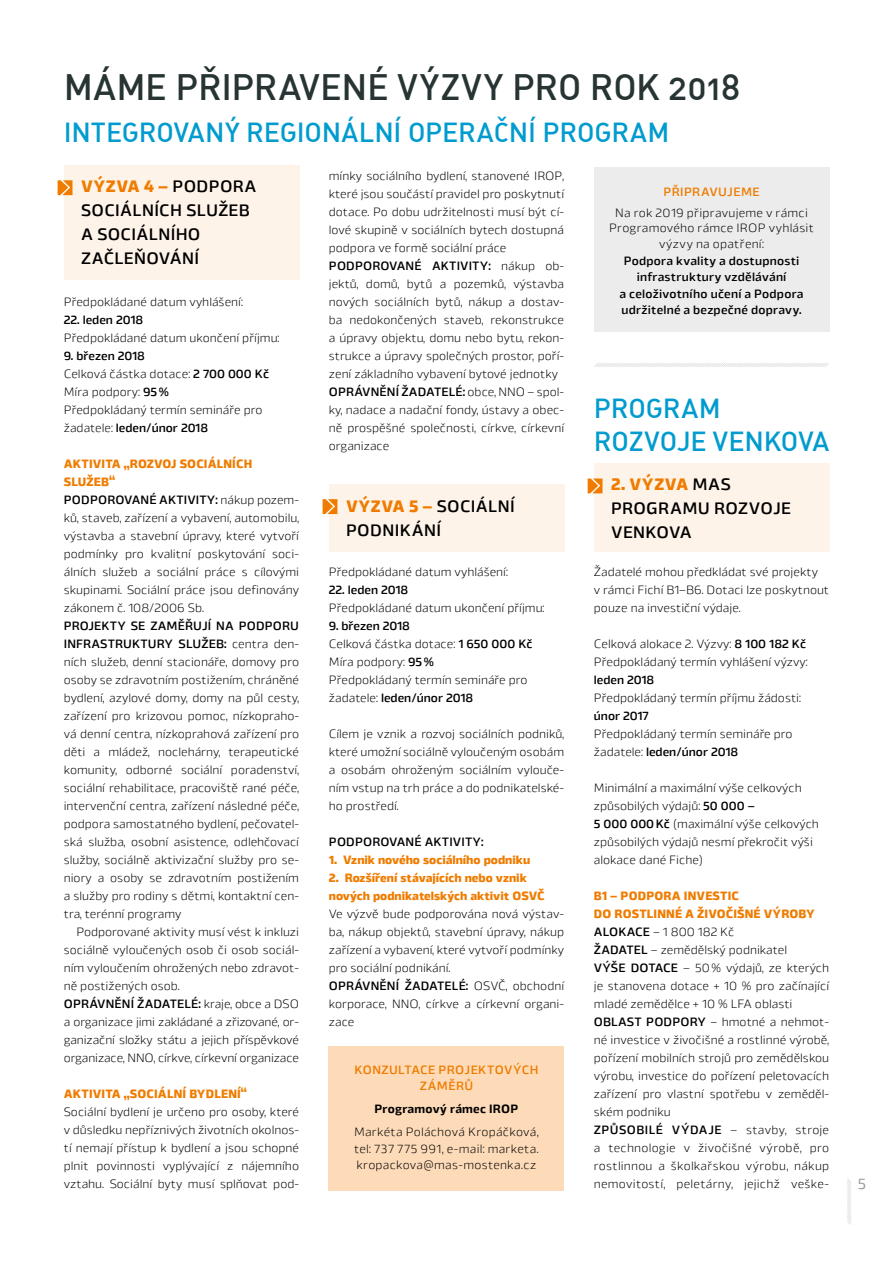
<style>
.page{position:relative;width:893px;height:1263px;background:#fff}
.page>*{position:absolute;margin:0;border:0;box-sizing:border-box;transform-origin:0 0}
.t1{font:36px "DINCE Medium Alternate";letter-spacing:-.005em;color:#273433}
.t2{font:27px/33px "DINCE Medium Alternate";color:#009bcf}
.t3{font:500 16.5px/24px "Byker";letter-spacing:.02em;color:#000}
.t4{font:15px "Byker";color:#9c9d9d}
.t5{font:300 12px/18px "Byker";color:#000}
.t6{font:500 12px/16.5px "Byker";letter-spacing:.015em;color:#000;text-align:center}
.t7{font:800 12px/18px "Byker";color:#ef7c00}
.t8{font:300 12px/14.4px "Byker";letter-spacing:.02em;color:#000;text-align:center}
.t9{font:500 12px/16.5px "Byker";letter-spacing:.035em;color:#ef7c00;text-align:center}
.t10{font:700 12px "Byker";letter-spacing:.015em;color:#000}
.t11{font:300 12px "Byker";letter-spacing:.025em;color:#000}
.s1{font-weight:800;color:#ef7c00}
.s2{font-weight:500}
</style>
<div class="page">
<svg style="left:847px;top:1178px;width:4px;height:47px"></svg>
<div style="left:64px;top:165px;width:235px;height:115px;background:#fef3e8"></div>
<div style="left:329px;top:484px;width:235px;height:67px;background:#fef3e8"></div>
<svg style="left:58px;top:180px;width:14px;height:15px"></svg>
<svg style="left:323px;top:499px;width:14px;height:15px"></svg>
<div style="left:329px;top:1046px;width:235px;height:145px;background:#fddbb9"></div>
<div style="left:594px;top:167px;width:235px;height:165px;background:#ececed"></div>
<div style="left:594px;top:463px;width:235px;height:88px;background:#fef3e8"></div>
<svg style="left:588px;top:478px;width:14px;height:15px"></svg>
<svg style="left:594px;top:363px;width:235px;height:4px"></svg>
<h1 class="t1" style="left:64px;top:63px;width:678px">MÁME PŘIPRAVENÉ VÝZVY PRO ROK 2018</h1>
<h2 class="t2" style="left:64px;top:115px;width:607px">INTEGROVANÝ REGIONÁLNÍ OPERAČNÍ PROGRAM</h2>
<h3 class="t3" style="left:81px;top:173px;width:177px"><span class="s1">VÝZVA 4 –</span> PODPORA<br>SOCIÁLNÍCH SLUŽEB<br>A SOCIÁLNÍHO<br>ZAČLEŇOVÁNÍ</h3>
<p class="t5" style="left:64px;top:292px;width:181px">Předpokládané datum vyhlášení:</p>
<p class="t6" style="left:64px;top:311px;width:81px">22. leden 2018</p>
<p class="t5" style="left:64px;top:328px;width:217px">Předpokládané datum ukončení příjmu:</p>
<p class="t5" style="left:64px;top:346px;width:207px"><span class="s2">9. březen 2018<br></span>Celková částka dotace: <span class="s2">2 700 000 Kč<br></span>Míra podpory: <span class="s2">95%<br></span>Předpokládaný termín semináře pro žadatele: <span class="s2">leden/únor 2018</span></p>
<p class="t5" style="left:64px;top:454px;width:237px"><span class="s1">AKTIVITA „ROZVOJ SOCIÁLNÍCH SLUŽEB“<br></span><span class="s2">PODPOROVANÉ AKTIVITY:</span> nákup pozem&shy;ků, staveb, zařízení a vybavení, automobilu, výstavba a stavební úpravy, které vytvoří podmínky pro kvalitní poskytování soci&shy;álních služeb a sociální práce s cílovými skupinami. Sociální práce jsou definovány zákonem č. 108/2006 Sb.</p>
<p class="t5" style="left:64px;top:616px;width:237px;text-align:justify"><span class="s2">PROJEKTY SE ZAMĚŘUJÍ NA PODPORU INFRASTRUKTURY SLUŽEB:</span> centra den&shy;ních služeb, denní stacionáře, domovy pro osoby se zdravotním postižením, chráněné bydlení, azylové domy, domy na půl cesty, zařízení pro krizovou pomoc, nízkopraho&shy;vá denní centra, nízkoprahová zařízení pro děti a mládež, noclehárny, terapeutické komunity, odborné sociální poradenství, sociální rehabilitace, pracoviště rané péče, intervenční centra, zařízení následné péče, podpora samostatného bydlení, pečovatel&shy;ská služba, osobní asistence, odlehčovací služby, sociálně aktivizační služby pro se&shy;niory a osoby se zdravotním postižením a služby pro rodiny s dětmi, kontaktní cen&shy;tra, terénní programy</p>
<p class="t5" style="left:64px;top:922px;width:237px;text-indent:13px">Podporované aktivity musí vést k inkluzi sociálně vyloučených osob či osob sociál&shy;ním vyloučením ohrožených nebo zdravot&shy;ně postižených osob.<br><span class="s2">OPRÁVNĚNÍ ŽADATELÉ:</span> kraje, obce a DSO a organizace jimi zakládané a zřizované, or&shy;ganizační složky státu a jejich příspěvkové organizace, NNO, církve, církevní organizace</p>
<p class="t7" style="left:64px;top:1084px;width:185px">AKTIVITA „SOCIÁLNÍ BYDLENÍ“</p>
<p class="t5" style="left:64px;top:1102px;width:237px;text-align:justify">Sociální bydlení je určeno pro osoby, které v důsledku nepříznivých životních okolnos&shy;tí nemají přístup k bydlení a jsou schopné plnit povinnosti vyplývající z nájemního vztahu. Sociální byty musí splňovat pod-</p>
<p class="t5" style="left:329px;top:166px;width:237px">mínky sociálního bydlení, stanovené IROP, které jsou součástí pravidel pro poskytnutí dotace. Po dobu udržitelnosti musí být cí&shy;lové skupině v sociálních bytech dostupná podpora ve formě sociální práce <span class="s2">PODPOROVANÉ AKTIVITY:</span> nákup ob&shy;jektů, domů, bytů a pozemků, výstavba nových sociálních bytů, nákup a dostav&shy;ba nedokončených staveb, rekonstrukce a úpravy objektu, domu nebo bytu, rekon&shy;strukce a úpravy společných prostor, poří&shy;zení základního vybavení bytové jednotky <span class="s2">OPRÁVNĚNÍ ŽADATELÉ:</span> obce, NNO – spol&shy;ky, nadace a nadační fondy, ústavy a obec&shy;ně prospěšné společnosti, církve, církevní organizace</p>
<h3 class="t3" style="left:346px;top:493px;width:170px"><span class="s1">VÝZVA 5 –</span> SOCIÁLNÍ<br>PODNIKÁNÍ</h3>
<p class="t5" style="left:329px;top:562px;width:181px">Předpokládané datum vyhlášení:</p>
<p class="t6" style="left:329px;top:581px;width:81px">22. leden 2018</p>
<p class="t5" style="left:329px;top:598px;width:217px">Předpokládané datum ukončení příjmu:</p>
<p class="t5" style="left:329px;top:616px;width:205px"><span class="s2">9. březen 2018<br></span>Celková částka dotace: <span class="s2">1 650 000 Kč<br></span>Míra podpory: <span class="s2">95%<br></span>Předpokládaný termín semináře pro žadatele: <span class="s2">leden/únor 2018</span></p>
<p class="t5" style="left:329px;top:724px;width:237px;text-align:justify">Cílem je vznik a rozvoj sociálních podniků, které umožní sociálně vyloučeným osobám a osobám ohroženým sociálním vylouče&shy;ním vstup na trh práce a do podnikatelské&shy;ho prostředí.</p>
<p class="t6" style="left:329px;top:833px;width:156px">PODPOROVANÉ AKTIVITY:</p>
<p class="t7" style="left:329px;top:850px;width:203px">1. Vznik nového sociálního podniku</p>
<p class="t7" style="left:329px;top:868px;width:217px">2. Rozšíření stávajících nebo vznik nových podnikatelských aktivit OSVČ</p>
<p class="t5" style="left:329px;top:904px;width:237px">Ve výzvě bude podporována nová výstav&shy;ba, nákup objektů, stavební úpravy, nákup zařízení a vybavení, které vytvoří podmínky pro sociální podnikání.<br><span class="s2">OPRÁVNĚNÍ ŽADATELÉ:</span> OSVČ, obchodní korporace, NNO, církve a církevní organi&shy;zace</p>
<p class="t9" style="left:355px;top:1060px;width:185px">KONZULTACE PROJEKTOVÝCH<br>ZÁMĚRŮ</p>
<p class="t10" style="left:374px;top:1099px;width:146px">Programový rámec IROP</p>
<p class="t5" style="left:354px;top:1123px;width:186px;line-height:16.5px;text-align:justify">Markéta Poláchová Kropáčková, tel: 737 775 991, e-mail: marketa. kropackova@mas-mostenka.cz</p>
<p class="t9" style="left:663px;top:183px;width:98px">PŘIPRAVUJEME</p>
<p class="t8" style="left:609px;top:205px;width:206px">Na rok 2019 připravujeme v rámci<br>Programového rámce IROP vyhlásit</p>
<p class="t11" style="left:659px;top:235px;width:106px">výzvy na opatření:</p>
<p class="t6" style="left:619px;top:251px;width:185px">Podpora kvality a dostupnosti infrastruktury vzdělávání<br>a celoživotního učení a Podpora udržitelné a bezpečné dopravy.</p>
<h2 class="t2" style="left:594px;top:391px;width:237px">PROGRAM<br>ROZVOJE VENKOVA</h2>
<h3 class="t3" style="left:611px;top:471px;width:181px"><span class="s1">2. VÝZVA</span> MAS<br>PROGRAMU ROZVOJE<br>VENKOVA</h3>
<p class="t5" style="left:594px;top:562px;width:237px">Žadatelé mohou předkládat své projekty<br>v rámci Fichí B1–B6. Dotaci lze poskytnout pouze na investiční výdaje.</p>
<p class="t5" style="left:594px;top:634px;width:215px">Celková alokace 2. Výzvy: <span class="s2">8 100 182 Kč<br></span>Předpokládaný termín vyhlášení výzvy:</p>
<p class="t6" style="left:594px;top:671px;width:62px">leden 2018</p>
<p class="t5" style="left:594px;top:688px;width:209px">Předpokládaný termín příjmu žádosti:</p>
<p class="t6" style="left:594px;top:707px;width:56px">únor 2017</p>
<p class="t5" style="left:594px;top:724px;width:200px">Předpokládaný termín semináře pro žadatele: <span class="s2">leden/únor 2018</span></p>
<p class="t5" style="left:594px;top:778px;width:227px">Minimální a maximální výše celkových způsobilých výdajů: <span class="s2">50 000 –<br>5 000 000Kč</span> (maximální výše celkových způsobilých výdajů nesmí překročit výši alokace dané Fiche)</p>
<p class="t5" style="left:594px;top:886px;width:237px"><span class="s1">B1 – PODPORA INVESTIC<br>DO ROSTLINNÉ A ŽIVOČIŠNÉ VÝROBY </span><span class="s2">ALOKACE</span> – 1 800 182 Kč<br><span class="s2">ŽADATEL</span> – zemědělský podnikatel<br><span class="s2">VÝŠE DOTACE</span> – 50% výdajů, ze kterých je stanovena dotace + 10 % pro začínající mladé zemědělce + 10 % LFA oblasti <span class="s2">OBLAST PODPORY</span> – hmotné a nehmot&shy;né investice v živočišné a rostlinné výrobě, pořízení mobilních strojů pro zemědělskou výrobu, investice do pořízení peletovacích zařízení pro vlastní spotřebu v zeměděl&shy;ském podniku<br><span class="s2">ZPŮSOBILÉ VÝDAJE</span> – stavby, stroje a technologie v živočišné výrobě, pro rostlinnou a školkařskou výrobu, nákup nemovitostí, peletárny, jejichž veške-</p>
<p class="t4" style="left:858px;top:1173px;width:10px">5</p>
</div>
